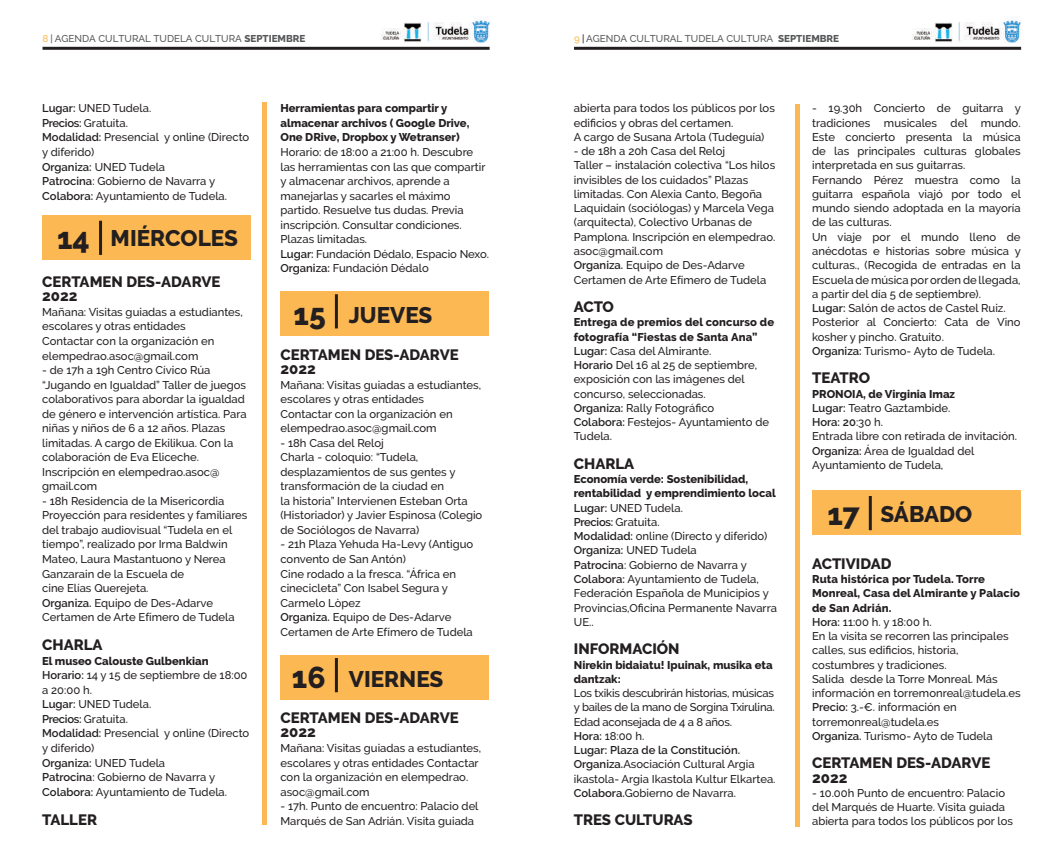
<style>
.page{position:relative;width:1063px;height:851px;background:#fff}
.page>*{position:absolute;margin:0;border:0;box-sizing:border-box;transform-origin:0 0}
.t1{font:800 22.5px "Raleway";color:#231f20}
.t2{font:800 15px/14.5px "Raleway";color:#231f20}
.t3{font:500 11.25px/14.2px "Raleway";color:#231f20}
.t4{font:500 11.25px/14.2px "Raleway";letter-spacing:-.02em;color:#231f20}
.t5{font:800 11.25px/14.5px "Raleway";color:#231f20}
.t6{font:500 9.9px "Raleway";color:#57585a}
.s1{color:#fcb853}
.s2{font-weight:800}
.s3{color:#231f20}
.s4{font-weight:600}
.s5{font-size:30px}
</style>
<div class="page">
<hr style="left:43px;top:47px;width:447px;height:3px;background:#231f20">
<hr style="left:574px;top:47px;width:447px;height:3px;background:#231f20">
<img style="left:381px;top:17px;width:109px;height:26px">
<img style="left:912px;top:17px;width:108px;height:26px">
<hr style="left:262px;top:102px;width:4px;height:722px;background:#fcb853">
<div style="left:281px;top:291px;width:208px;height:45px;background:#fcb853"></div>
<hr style="left:335px;top:294px;width:3px;height:34px;background:#231f20">
<div style="left:281px;top:655px;width:208px;height:44px;background:#fcb853"></div>
<hr style="left:335px;top:658px;width:3px;height:34px;background:#231f20">
<div style="left:812px;top:490px;width:208px;height:44px;background:#fcb853"></div>
<hr style="left:869px;top:496px;width:3px;height:34px;background:#231f20">
<hr style="left:795px;top:104px;width:4px;height:722px;background:#fcb853">
<div style="left:42px;top:215px;width:209px;height:44px;background:#fcb853"></div>
<hr style="left:99px;top:221px;width:3px;height:34px;background:#231f20">
<p class="t6" style="left:43px;top:32px;width:264px"><span class="s1">8</span> | AGENDA CULTURAL TUDELA CULTURA <span class="s2">SEPTIEMBRE</span></p>
<p class="t6" style="left:574px;top:32px;width:267px"><span class="s1">9</span> <span class="s3">|</span> AGENDA CULTURAL TUDELA CULTURA <span class="s2">SEPTIEMBRE</span></p>
<p class="t3" style="left:42px;top:101px;width:209px"><span class="s4">Lugar:</span> UNED Tudela.<br><span class="s4">Precios:</span> Gratuita.<br><span class="s4">Modalidad:</span> Presencial y online (Directo y diferido)<br><span class="s4">Organiza:</span> UNED Tudela<br><span class="s4">Patrocina</span>: Gobierno de Navarra y<br><span class="s4">Colabora:</span> Ayuntamiento de Tudela.</p>
<h1 class="t1" style="left:57px;top:226px;width:182px"><span class="s5">14</span> MIÉRCOLES</h1>
<h2 class="t2" style="left:42px;top:274px;width:180px">CERTAMEN DES-ADARVE<br>2022</h2>
<p class="t3" style="left:42px;top:304px;width:202px">Mañana: Visitas guiadas a estudiantes, escolares y otras entidades<br>Contactar con la organización en elempedrao.asoc@gmail.com</p>
<p class="t3" style="left:42px;top:363px;width:206px">- de 17h a 19h Centro Cívico Rúa “Jugando en Igualdad” Taller de juegos colaborativos para abordar la igualdad de género e intervención artística. Para niñas y niños de 6 a 12 años. Plazas limitadas. A cargo de Ekilikua. Con la colaboración de Eva Eliceche.<br>Inscripción en elempedrao.asoc@ gmail.com</p>
<p class="t3" style="left:42px;top:493px;width:207px">- 18h Residencia de la Misericordia Proyección para residentes y familiares del trabajo audiovisual “Tudela en el tiempo”, realizado por Irma Baldwin Mateo, Laura Mastantuono y Nerea Ganzarain de la Escuela de<br>cine Elías Querejeta.<br><span class="s4">Organiza.</span> Equipo de Des-Adarve Certamen de Arte Efímero de Tudela</p>
<h2 class="t2" style="left:42px;top:637px;width:62px">CHARLA</h2>
<p class="t3" style="left:42px;top:653px;width:209px"><span class="s2">El museo Calouste Gulbenkian<br></span><span class="s4">Horario:</span> 14 y 15 de septiembre de 18:00 a 20:00 h.<br><span class="s4">Lugar:</span> UNED Tudela.<br><span class="s4">Precios:</span> Gratuita.<br><span class="s4">Modalidad:</span> Presencial y online (Directo y diferido)<br><span class="s4">Organiza:</span> UNED Tudela<br><span class="s4">Patrocina</span>: Gobierno de Navarra y<br><span class="s4">Colabora:</span> Ayuntamiento de Tudela.</p>
<h2 class="t2" style="left:42px;top:812px;width:56px">TALLER</h2>
<p class="t5" style="left:280px;top:101px;width:191px">Herramientas para compartir y almacenar archivos ( Google Drive,<br>One DRive, Dropbox y Wetranser)</p>
<p class="t3" style="left:280px;top:145px;width:210px">Horario: de 18:00 a 21:00 h. Descubre las herramientas con las que compartir y almacenar archivos, aprende a manejarlas y sacarles el máximo partido. Resuelve tus dudas. Previa inscripción. Consultar condiciones.<br>Plazas limitadas.<br><span class="s4">Lugar:</span> Fundación Dédalo, Espacio Nexo.<br><span class="s4">Organiza:</span> Fundación Dédalo</p>
<h1 class="t1" style="left:293px;top:302px;width:140px"><span class="s5">15</span> JUEVES</h1>
<h2 class="t2" style="left:280px;top:347px;width:180px">CERTAMEN DES-ADARVE<br>2022</h2>
<p class="t3" style="left:280px;top:377px;width:202px">Mañana: Visitas guiadas a estudiantes, escolares y otras entidades<br>Contactar con la organización en elempedrao.asoc@gmail.com</p>
<p class="t3" style="left:280px;top:435px;width:203px">- 18h Casa del Reloj<br>Charla - coloquio: “Tudela, desplazamientos de sus gentes y transformación de la ciudad en<br>la historia” Intervienen Esteban Orta (Historiador) y Javier Espinosa (Colegio de Sociólogos de Navarra)</p>
<p class="t3" style="left:280px;top:537px;width:194px">- 21h Plaza Yehuda Ha-Levy (Antiguo convento de San Antón)<br>Cine rodado a la fresca. “África en cinecicleta” Con Isabel Segura y<br>Carmelo Lòpez<br><span class="s4">Organiza.</span> Equipo de Des-Adarve<br>Certamen de Arte Efímero de Tudela</p>
<h1 class="t1" style="left:292px;top:666px;width:153px"><span class="s5">16</span> VIERNES</h1>
<h2 class="t2" style="left:280px;top:710px;width:180px">CERTAMEN DES-ADARVE<br>2022</h2>
<p class="t3" style="left:280px;top:740px;width:202px">Mañana: Visitas guiadas a estudiantes, escolares y otras entidades Contactar con la organización en elempedrao. asoc@gmail.com</p>
<p class="t3" style="left:280px;top:798px;width:200px">- 17h. Punto de encuentro: Palacio del<br>Marqués de San Adrián. Visita guiada</p>
<p class="t3" style="left:574px;top:101px;width:203px">abierta para todos los públicos por los edificios y obras del certamen.<br>A cargo de Susana Artola (Tudeguía)</p>
<p class="t3" style="left:574px;top:144px;width:203px">- de 18h a 20h Casa del Reloj<br>Taller – instalación colectiva “Los hilos invisibles de los cuidados” Plazas limitadas. Con Alexia Canto, Begoña Laquidain (sociólogas) y Marcela Vega (arquitecta), Colectivo Urbanas de Pamplona. Inscripción en elempedrao. asoc@gmail.com<br><span class="s4">Organiza.</span> Equipo de Des-Adarve Certamen de Arte Efímero de Tudela</p>
<h2 class="t2" style="left:574px;top:299px;width:42px">ACTO</h2>
<p class="t3" style="left:574px;top:315px;width:202px"><span class="s2">Entrega de premios del concurso de fotografía “Fiestas de Santa Ana”<br></span><span class="s4">Lugar:</span> Casa del Almirante.<br><span class="s4">Horario</span> Del 16 al 25 de septiembre, exposición con las imágenes del concurso, seleccionadas.<br><span class="s4">Organiza:</span> Rally Fotográfico<br><span class="s4">Colabora:</span> Festejos- Ayuntamiento de<br>Tudela.</p>
<h2 class="t2" style="left:574px;top:456px;width:62px">CHARLA</h2>
<p class="t3" style="left:574px;top:472px;width:205px"><span class="s2">Economía verde: Sostenibilidad, rentabilidad y emprendimiento local<br></span><span class="s4">Lugar:</span> UNED Tudela.<br><span class="s4">Precios:</span> Gratuita.<br><span class="s4">Modalidad:</span> online (Directo y diferido)<br><span class="s4">Organiza:</span> UNED Tudela<br><span class="s4">Patrocina</span>: Gobierno de Navarra y<br><span class="s4">Colabora:</span> Ayuntamiento de Tudela,<br>Federación Española de Municipios y<br>Provincias,Oficina Permanente Navarra<br>UE..</p>
<h2 class="t2" style="left:574px;top:641px;width:107px">INFORMACIÓN</h2>
<p class="t5" style="left:574px;top:657px;width:200px">Nirekin bidaiatu! Ipuinak, musika eta dantzak:</p>
<p class="t4" style="left:574px;top:686px;width:203px">Los txikis descubrirán historias, músicas y bailes de la mano de Sorgina Txirulina.<br>Edad aconsejada de 4 a 8 años.<br><span class="s4">Hora:</span> 18:00 h.<br><span class="s4">Lugar: Plaza de la Constitución.<br>Organiza.</span>Asociación Cultural Argia ikastola- Argia Ikastola Kultur Elkartea.<br><span class="s4">Colabora.</span>Gobierno de Navarra.</p>
<h2 class="t2" style="left:574px;top:812px;width:120px">TRES CULTURAS</h2>
<p class="t3" style="left:812px;top:101px;width:210px">- 19.30h Concierto de guitarra y tradiciones musicales del mundo.<br>Este concierto presenta la música de las principales culturas globales interpretada en sus guitarras.<br>Fernando Pérez muestra como la guitarra española viajó por todo el mundo siendo adoptada en la mayoría de las culturas.<br>Un viaje por el mundo lleno de anécdotas e historias sobre música y culturas., (Recogida de entradas en la Escuela de música por orden de llegada, a partir del día 5 de septiembre).<br><span class="s4">Lugar:</span> Salón de actos de Castel Ruiz.<br>Posterior al Concierto: Cata de Vino kosher y pincho. Gratuito.<br><span class="s4">Organiza:</span> Turismo- Ayto de Tudela.</p>
<h2 class="t2" style="left:812px;top:371px;width:60px">TEATRO</h2>
<p class="t3" style="left:812px;top:386px;width:206px"><span class="s2">PRONOIA, de Virginia Imaz<br></span><span class="s4">Lugar:</span> Teatro Gaztambide.<br><span class="s4">Hora: 20</span>:30 h.<br>Entrada libre con retirada de invitación.<br><span class="s4">Organiza:</span> Área de Igualdad del<br>Ayuntamiento de Tudela,</p>
<h1 class="t1" style="left:827px;top:501px;width:147px"><span class="s5">17</span> SÁBADO</h1>
<h2 class="t2" style="left:812px;top:556px;width:81px">ACTIVIDAD</h2>
<p class="t3" style="left:812px;top:572px;width:210px"><span class="s2">Ruta histórica por Tudela. Torre<br>Monreal, Casa del Almirante y Palacio de San Adrián.<br></span><span class="s4">Hora:</span> 11:00 h. y 18:00 h.<br>En la visita se recorren las principales calles, sus edificios, historia, costumbres y tradiciones.<br>Salida desde la Torre Monreal. Más información en torremonreal@tudela.es<br><span class="s4">Precio:</span> 3.-€. información en torremonreal@tudela.es<br><span class="s4">Organiza.</span> Turismo- Ayto de Tudela</p>
<h2 class="t2" style="left:812px;top:756px;width:180px">CERTAMEN DES-ADARVE<br>2022</h2>
<p class="t3" style="left:812px;top:785px;width:203px">- 10.00h Punto de encuentro: Palacio del Marqués de Huarte. Visita guiada abierta para todos los públicos por los</p>
</div>
